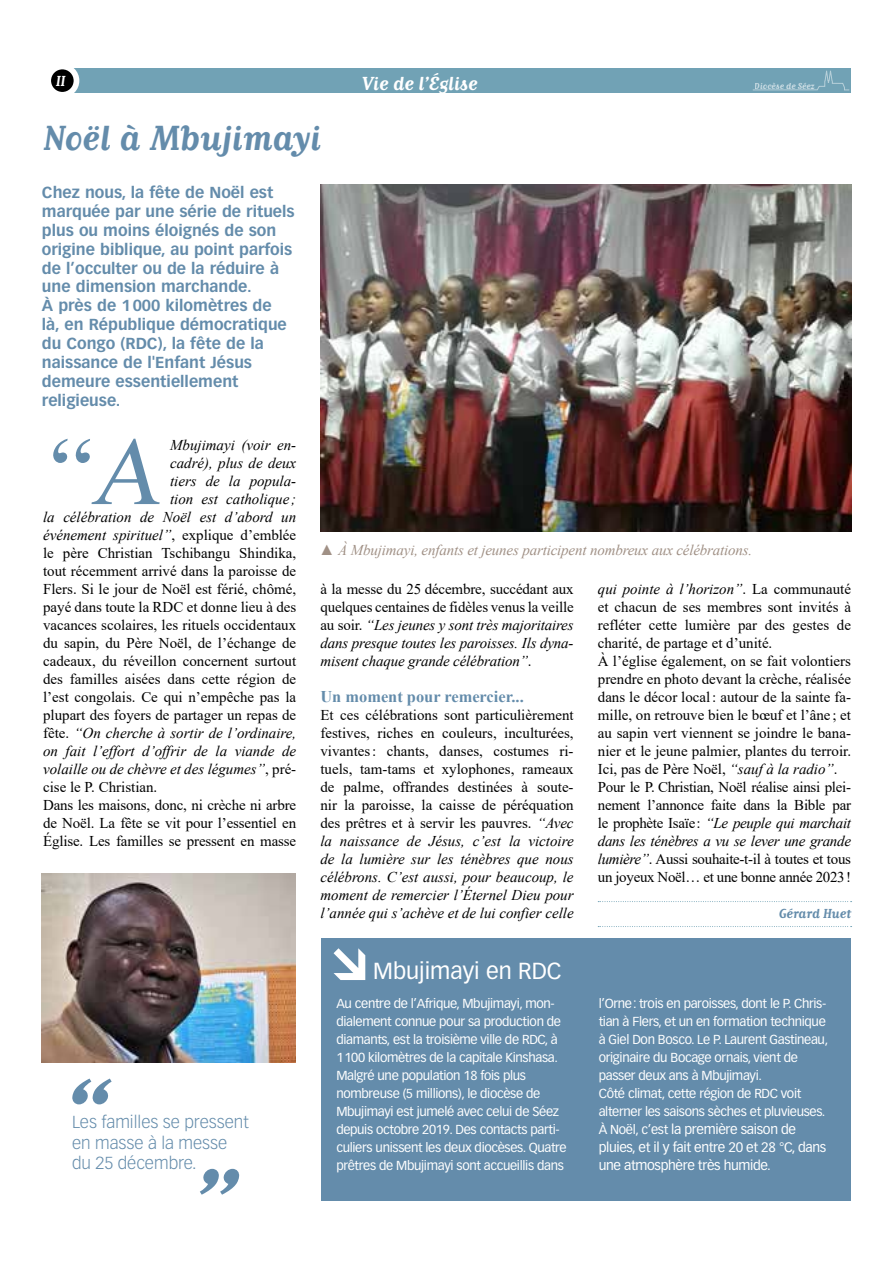
<style>
.page{position:relative;width:893px;height:1263px;background:#fff}
.page>*{position:absolute;margin:0;border:0;box-sizing:border-box;transform-origin:0 0}
.t1{font:96.45px "Times New Roman";color:#648cab}
.t2{font:700 34.2px "Matrix II Script OT";color:#648cab}
.t3{font:22.8px "Vectora LT Pro";color:#fff}
.t4{font:700 18.6px "Matrix II Script OT";color:#fff}
.t5{font:300 17.1px/20.5px "Vectora LT Pro";color:#648cab}
.t6{font:700 16.35px "Times New Roman";color:#648cab}
.t7{font:700 15.6px/18.9px "Vectora LT Pro";color:#648cab}
.t8{font:15px/18px "Times New Roman";color:#000;text-align:justify}
.t9{font:italic 15px/18px "Times New Roman";color:#000;text-align:justify}
.t10{font:italic 15px "Times New Roman";letter-spacing:-.01em;color:#a09085}
.t11{font:700 14.25px "Matrix II Script OT";color:#fff}
.t12{font:13.5px/18px "Vectora LT Pro";letter-spacing:-.025em;color:#fff}
.t13{font:12.9px/18px "Vectora LT Pro";letter-spacing:-.025em;color:#fff}
.t14{font:700 12.9px "Matrix II Script OT";color:#648cab}
.t15{font:700 8.55px "Matrix II Script OT";color:#fff}
.s1{font-style:normal}
.s2{font-style:italic}
.s3{font-size:12.9px}
</style>
<div class="page">
<div style="left:62px;top:69px;width:789px;height:24px;background:#71a2b5"></div>
<div style="left:48px;top:67px;width:28px;height:28px;background:#000;border-radius:50%"></div>
<div style="left:45px;top:64px;width:34px;height:34px;border:6px solid #fff;border-radius:50%"></div>
<svg style="left:752px;top:68px;width:98px;height:23px"></svg>
<svg style="left:598px;top:901px;width:254px;height:1px"></svg>
<svg style="left:598px;top:926px;width:254px;height:1px"></svg>
<svg style="left:72px;top:1078px;width:40px;height:26px"></svg>
<svg style="left:200px;top:1169px;width:40px;height:26px"></svg>
<div style="left:321px;top:939px;width:530px;height:262px;background:#648cab"></div>
<svg style="left:334px;top:948px;width:31px;height:32px"></svg>
<img style="left:42px;top:873px;width:253px;height:190px">
<img style="left:320px;top:184px;width:531px;height:347px">
<p class="t11" style="left:56px;top:73px;width:11px">II</p>
<p class="t4" style="left:362px;top:72px;width:117px">Vie de l’Église</p>
<p class="t15" style="left:755px;top:80px;width:61px">Diocèse de Séez</p>
<h2 class="t2" style="left:43px;top:117px;width:279px">Noël à Mbujimayi</h2>
<p class="t7" style="left:42px;top:183px;width:254px">Chez nous, la fête de Noël est marquée par une série de rituels plus ou moins éloignés de son origine biblique, au point parfois de l’occulter ou de la réduire à une dimension marchande.<br>À près de 1000 kilomètres de<br>là, en République démocratique du Congo (RDC), la fête de la naissance de l'Enfant Jésus demeure essentiellement religieuse.</p>
<h1 class="t1" style="left:43px;top:404px;width:137px">“A</h1>
<p class="t9" style="left:170px;top:436px;width:128px">Mbujimayi (voir en-</p>
<p class="t9" style="left:170px;top:454px;width:128px">cadré), plus de deux</p>
<p class="t9" style="left:170px;top:472px;width:128px">tiers de la popula-</p>
<p class="t9" style="left:170px;top:490px;width:128px">tion est catholique ;</p>
<p class="t9" style="left:43px;top:508px;width:255px">la célébration de Noël est d’abord un</p>
<p class="t9" style="left:43px;top:526px;width:255px">événement spirituel”<span class="s1">, explique d’emblée</span></p>
<p class="t8" style="left:43px;top:544px;width:255px">le père Christian Tschibangu Shindika,</p>
<p class="t8" style="left:43px;top:562px;width:255px">tout récemment arrivé dans la paroisse de</p>
<p class="t8" style="left:43px;top:580px;width:255px">Flers. Si le jour de Noël est férié, chômé,</p>
<p class="t8" style="left:43px;top:598px;width:255px">payé dans toute la RDC et donne lieu à des</p>
<p class="t8" style="left:43px;top:616px;width:255px">vacances scolaires, les rituels occidentaux</p>
<p class="t8" style="left:43px;top:634px;width:255px">du sapin, du Père Noël, de l’échange de</p>
<p class="t8" style="left:43px;top:652px;width:255px">cadeaux, du réveillon concernent surtout</p>
<p class="t8" style="left:43px;top:670px;width:255px">des familles aisées dans cette région de</p>
<p class="t8" style="left:43px;top:688px;width:255px">l’est congolais. Ce qui n’empêche pas la</p>
<p class="t8" style="left:43px;top:706px;width:255px">plupart des foyers de partager un repas de</p>
<p class="t9" style="left:43px;top:724px;width:255px"><span class="s1">fête.</span> “On cherche à sortir de l’ordinaire,</p>
<p class="t9" style="left:43px;top:742px;width:255px">on fait l’effort d’offrir de la viande de</p>
<p class="t9" style="left:43px;top:760px;width:255px">volaille ou de chèvre et des légumes”<span class="s1">, pré-</span></p>
<p class="t8" style="left:43px;top:778px;width:116px">cise le P. Christian.</p>
<p class="t8" style="left:43px;top:796px;width:255px">Dans les maisons, donc, ni crèche ni arbre</p>
<p class="t8" style="left:43px;top:814px;width:255px">de Noël. La fête se vit pour l’essentiel en</p>
<p class="t8" style="left:43px;top:832px;width:255px">Église. Les familles se pressent en masse</p>
<p class="t5" style="left:72px;top:1112px;width:178px">Les familles se pressent en masse à la messe du 25 décembre.</p>
<p class="t10" style="left:320px;top:539px;width:434px">▲ À Mbujimayi, enfants et jeunes participent nombreux aux célébrations.</p>
<p class="t9" style="left:320px;top:580px;width:255px"><span class="s1">à la messe du 25 décembre, succédant aux quelques centaines de fidèles venus la veille au soir.</span> “Les jeunes y sont très majoritaires dans presque toutes les paroisses. Ils dyna&shy;misent chaque grande célébration”<span class="s1">.</span></p>
<p class="t6" style="left:320px;top:685px;width:205px">Un moment pour remercier...</p>
<p class="t8" style="left:320px;top:706px;width:255px">Et ces célébrations sont particulièrement festives, riches en couleurs, inculturées, vivantes: chants, danses, costumes ri&shy;tuels, tam-tams et xylophones, rameaux de palme, offrandes destinées à soute&shy;nir la paroisse, la caisse de péréquation des prêtres et à servir les pauvres. <span class="s2">“Avec la naissance de Jésus, c’est la victoire de la lumière sur les ténèbres que nous célébrons. C’est aussi, pour beaucoup, le moment de remercier l’Éternel Dieu pour l’année qui s’achève et de lui confier celle</span></p>
<p class="t8" style="left:598px;top:580px;width:255px;text-align:left"><span class="s2">qui pointe à l’horizon”</span>. La communauté et chacun de ses membres sont invités à refléter cette lumière par des gestes de charité, de partage et d’unité.<br>À l’église également, on se fait volontiers prendre en photo devant la crèche, réalisée dans le décor local: autour de la sainte fa&shy;mille, on retrouve bien le bœuf et l’âne ; et au sapin vert viennent se joindre le bana&shy;nier et le jeune palmier, plantes du terroir.<br>Ici, pas de Père Noël, <span class="s2">“sauf à la radio”</span>.<br>Pour le P. Christian, Noël réalise ainsi plei&shy;nement l’annonce faite dans la Bible par le prophète Isaïe: <span class="s2">“Le peuple qui marchait dans les ténèbres a vu se lever une grande lumière”</span>. Aussi souhaite-t-il à toutes et tous un joyeux Noël… et une bonne année 2023!</p>
<p class="t14" style="left:779px;top:906px;width:74px">Gérard Huet</p>
<h3 class="t3" style="left:373px;top:957px;width:190px">Mbujimayi en RDC</h3>
<p class="t13" style="left:336px;top:994px;width:232px">Au centre de l’Afrique, Mbujimayi, mon&shy;dialement connue pour sa production de diamants, est la troisième ville de RDC, à 1100 kilomètres de la capitale Kinshasa.<br>Malgré une population 18 fois plus nombreuse (5 millions), le diocèse de Mbujimayi est jumelé avec celui de Séez depuis octobre 2019. Des contacts parti&shy;culiers unissent les deux diocèses. Quatre prêtres de Mbujimayi sont accueillis dans</p>
<p class="t13" style="left:599px;top:994px;width:231px">l’Orne: trois en paroisses, dont le P. Chris&shy;tian à Flers, et un en formation technique à Giel Don Bosco. Le P. Laurent Gastineau, originaire du Bocage ornais, vient de passer deux ans à Mbujimayi.<br>Côté climat, cette région de RDC voit alterner les saisons sèches et pluvieuses.</p>
<p class="t12" style="left:599px;top:1120px;width:229px"><span class="s3">À Noël, c’est</span> la première saison de pluies, et il y fait entre 20 et 28 °C, dans une atmosphère très humide.</p>
</div>
